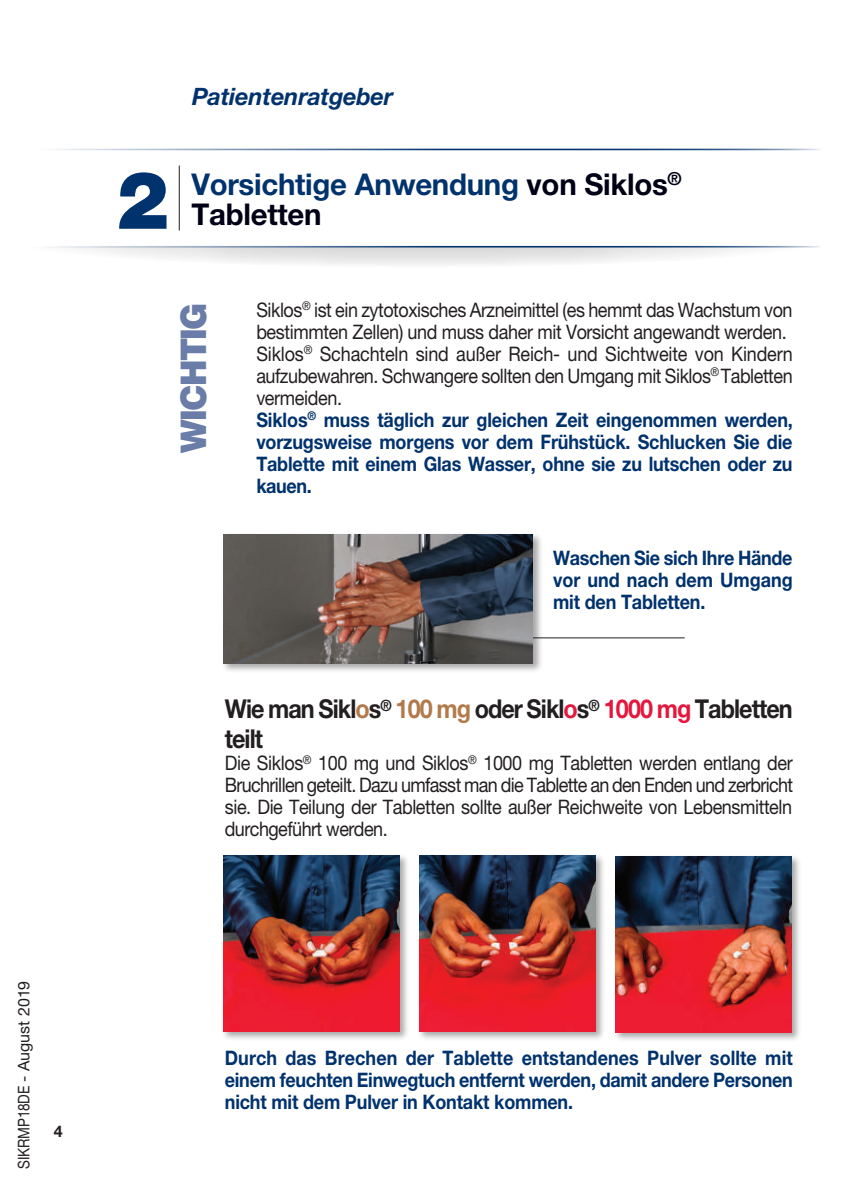
<style>
.page{position:relative;width:851px;height:1191px;background:#fff}
.page>*{position:absolute;margin:0;border:0;box-sizing:border-box;transform-origin:0 0}
.t1{font:900 80px "Helvetica Neue";color:#00326d}
.t2{font:900 35.4px "Helvetica Neue";letter-spacing:-.045em;color:#6a7da8}
.t3{font:700 30px "Helvetica Neue";letter-spacing:-.01em;color:#00326d}
.t4{font:700 30px "Helvetica Neue";letter-spacing:-.01em;color:#000116}
.t5{font:700 26px/30px "Helvetica Neue";letter-spacing:-.04em;color:#231f20;scale:.9 1}
.t6{font:italic 700 24px "Helvetica Neue";letter-spacing:-.01em;color:#00326d}
.t7{font:20px/22px "Helvetica Neue";letter-spacing:-.02em;color:#231f20;scale:.9 1}
.t8{font:700 20px/22px "Helvetica Neue";letter-spacing:-.01em;color:#00326d;text-align:justify;scale:.9 1}
.t9{font:16px "Helvetica Neue";letter-spacing:-.015em;color:#231f20;scale:.85 1}
.t10{font:700 16px "Helvetica Neue";color:#231f20}
.s1{color:#000116}
.s2{font-weight:700;color:#00326d}
.s3{color:#b27a4a}
.s4{color:#e4183e}
</style>
<div class="page">
<hr style="left:394px;top:637px;width:290px;height:1px;background:#231f20">
<svg style="left:0;top:209px;width:833px;height:58px;fill:#ebebeb"></svg>
<div style="left:0;top:150px;width:850px;height:97px;background:#fff"></div>
<hr style="left:31px;top:149px;width:789px;height:1px;background:#00326d">
<hr style="left:31px;top:246px;width:789px;height:1px;background:#00326d">
<hr style="left:179px;top:166px;width:1px;height:64px;background:#231f20">
<div style="left:221px;top:532px;width:321px;height:141px;background:#231f20;opacity:.4"></div>
<img style="left:224px;top:534px;width:309px;height:129px">
<div style="left:417px;top:853px;width:188px;height:188px;background:#231f20;opacity:.4"></div>
<img style="left:419px;top:855px;width:176px;height:176px">
<div style="left:221px;top:853px;width:188px;height:188px;background:#231f20;opacity:.4"></div>
<img style="left:224px;top:855px;width:175px;height:176px">
<div style="left:613px;top:854px;width:188px;height:188px;background:#231f20;opacity:.4"></div>
<img style="left:615px;top:856px;width:176px;height:176px">
<p class="t9" style="left:14px;top:1168px;width:223px;rotate:-90deg">SIKRMP18DE - August 2019</p>
<p class="t10" style="left:54px;top:1121px;width:10px">4</p>
<p class="t6" style="left:192px;top:81px;width:202px">Patientenratgeber</p>
<h1 class="t1" style="left:116px;top:152px;width:54px">2</h1>
<h3 class="t3" style="left:191px;top:165px;width:491px">Vorsichtige Anwendung <span class="s1">von Siklos</span><sup>®</sup></h3>
<h3 class="t4" style="left:191px;top:195px;width:131px">Tabletten</h3>
<h2 class="t2" style="left:172px;top:453px;width:152px;rotate:-90deg">WICHTIG</h2>
<p class="t7" style="left:256px;top:298px;width:597px">Siklos<sup>®</sup> ist ein zytotoxisches Arzneimittel (es hemmt das Wachstum von bestimmten Zellen) und muss daher mit Vorsicht angewandt werden.<br>Siklos<sup>®</sup> Schachteln sind außer Reich- und Sichtweite von Kindern aufzubewahren. Schwangere sollten den Umgang mit Siklos<sup>®</sup> Tabletten vermeiden.<br><span class="s2">Siklos</span><sup>®</sup> <span class="s2">muss täglich zur gleichen Zeit eingenommen werden, vorzugsweise morgens vor dem Frühstück. Schlucken Sie die Tablette mit einem Glas Wasser, ohne sie zu lutschen oder zu kauen.</span></p>
<p class="t8" style="left:553px;top:546px;width:268px">Waschen Sie sich Ihre Hände vor und nach dem Umgang mit den Tabletten.</p>
<h3 class="t5" style="left:225px;top:693px;width:632px">Wie man Sikl<span class="s3">o</span>s<sup>®</sup> <span class="s3">100 mg</span> oder Sikl<span class="s4">o</span>s<sup>®</sup> <span class="s4">1000 mg</span> Tabletten teilt</h3>
<p class="t7" style="left:225px;top:752px;width:633px;text-align:justify">Die Siklos<sup>®</sup> 100 mg und Siklos<sup>®</sup> 1000 mg Tabletten werden entlang der Bruchrillen geteilt. Dazu umfasst man die Tablette an den Enden und zerbricht sie. Die Teilung der Tabletten sollte außer Reichweite von Lebensmitteln durchgeführt werden.</p>
<p class="t8" style="left:225px;top:1046px;width:632px">Durch das Brechen der Tablette entstandenes Pulver sollte mit einem feuchten Einwegtuch entfernt werden, damit andere Personen nicht mit dem Pulver in Kontakt kommen.</p>
</div>
